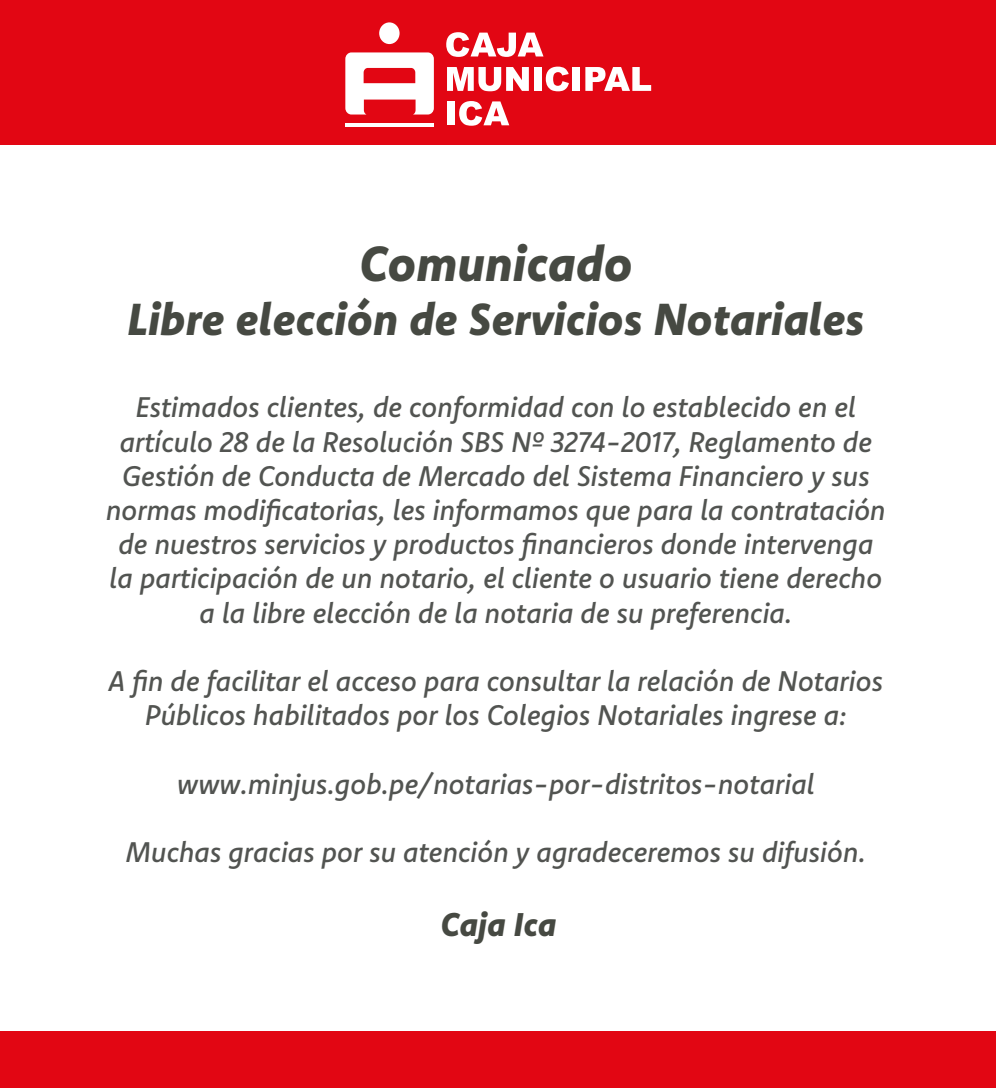
<style>
.page{position:relative;width:996px;height:1088px;background:#fff}
.page>*{position:absolute;margin:0;border:0;box-sizing:border-box;transform-origin:0 0}
.t1{font:italic 800 49.5px "Komet Pro";color:#464942}
.t2{font:italic 800 45px "Komet Pro";color:#464942}
.t3{font:italic 800 33px "Komet Pro";color:#464942}
.t4{font:italic 500 28.5px/34.2px "Komet Pro";letter-spacing:-.015em;color:#525451;text-align:center}
</style>
<div class="page">
<div style="left:0;top:0;width:995px;height:144px;background:#e20613"></div>
<div style="left:379px;top:22px;width:20px;height:22px;background:#fff;border-radius:50%"></div>
<hr style="left:345px;top:123px;width:88px;height:4px;background:#fff">
<svg style="left:345px;top:52px;width:88px;height:62px"></svg>
<svg style="left:446px;top:32px;width:97px;height:25px"></svg>
<div style="left:534px;top:67px;width:7px;height:24px;background:#fff"></div>
<svg style="left:585px;top:67px;width:66px;height:24px"></svg>
<svg style="left:459px;top:101px;width:50px;height:25px"></svg>
<div style="left:447px;top:101px;width:7px;height:24px;background:#fff"></div>
<svg style="left:447px;top:67px;width:81px;height:24px"></svg>
<div style="left:572px;top:67px;width:8px;height:24px;background:#fff"></div>
<svg style="left:545px;top:67px;width:23px;height:24px"></svg>
<div style="left:0;top:1031px;width:995px;height:57px;background:#e20613"></div>
<h1 class="t1" style="left:359px;top:232px;width:275px">Comunicado</h1>
<h2 class="t2" style="left:127px;top:290px;width:738px">Libre elección de Servicios Notariales</h2>
<p class="t4" style="left:106px;top:389px;width:781px">Estimados clientes, de conformidad con lo establecido en el artículo 28 de la Resolución SBS Nº 3274-2017, Reglamento de Gestión de Conducta de Mercado del Sistema Financiero y sus normas modificatorias, les informamos que para la contratación de nuestros servicios y productos financieros donde intervenga la participación de un notario, el cliente o usuario tiene derecho a la libre elección de la notaria de su preferencia.</p>
<p class="t4" style="left:108px;top:663px;width:775px">A fin de facilitar el acceso para consultar la relación de Notarios<br>Públicos habilitados por los Colegios Notariales ingrese a:</p>
<p class="t4" style="left:177px;top:766px;width:639px">www.minjus.gob.pe/notarias-por-distritos-notarial</p>
<p class="t4" style="left:125px;top:834px;width:741px">Muchas gracias por su atención y agradeceremos su difusión.</p>
<p class="t3" style="left:440px;top:903px;width:117px">Caja Ica</p>
</div>
